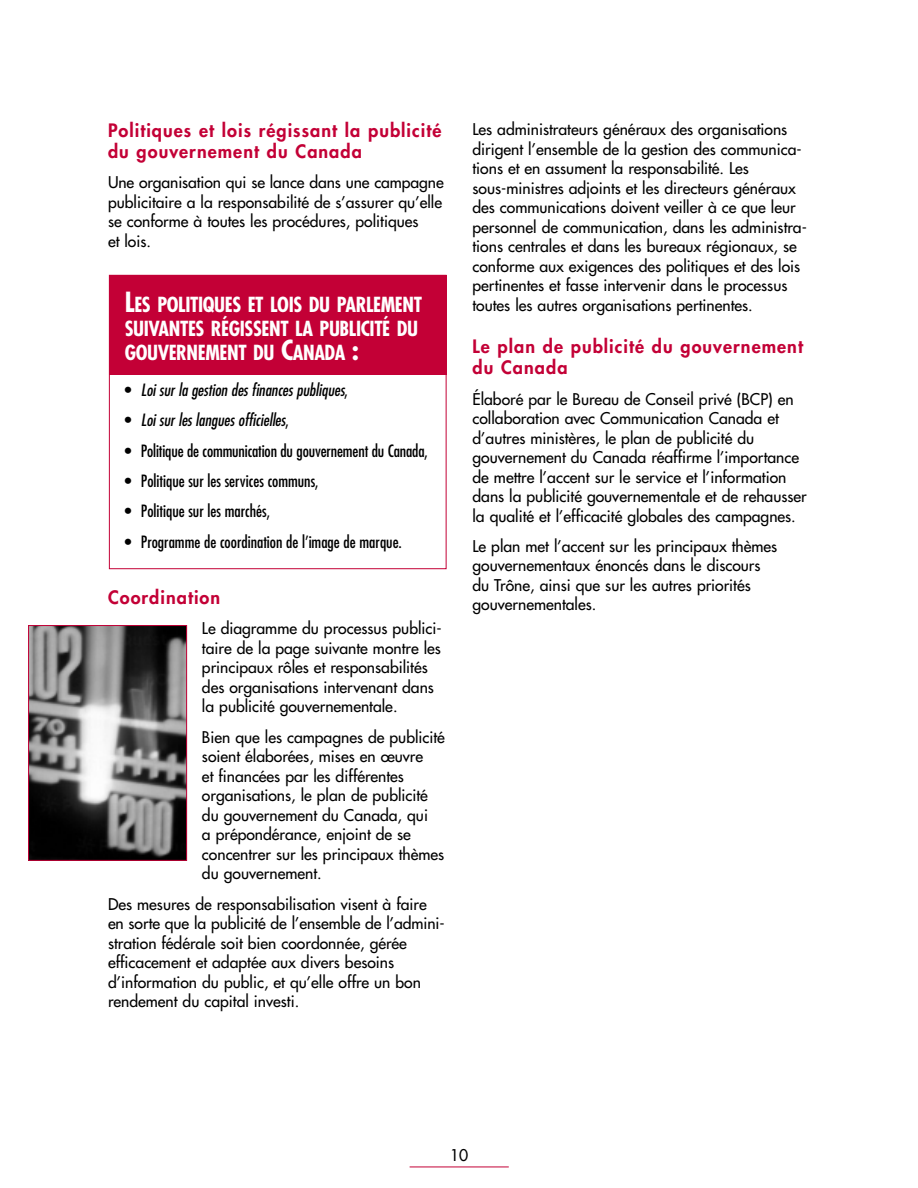
<style>
.page{position:relative;width:918px;height:1188px;background:#fff}
.page>*{position:absolute;margin:0;border:0;box-sizing:border-box;transform-origin:0 0}
.t1{font:700 condensed 20.25px/24px "Futura";letter-spacing:-.02em;color:#fff}
.t2{font:800 18px/21px "Futura";letter-spacing:.06em;color:#c30036}
.t3{font:condensed 16.5px "Futura";color:#000}
.t4{font:italic condensed 16.5px "Futura";color:#000}
.t5{font:15.75px/19.5px "Futura";color:#000}
.s1{font-size:27px}
.s2{font-style:normal}
</style>
<div class="page">
<hr style="left:410px;top:1167px;width:99px;height:1px;background:#c30036">
<div style="left:109px;top:275px;width:338px;height:100px;background:#c30036"></div>
<div style="left:109px;top:275px;width:338px;height:294px;border:1px solid #c30036"></div>
<img style="left:30px;top:627px;width:155px;height:232px">
<div style="left:28px;top:625px;width:159px;height:236px;border:1px solid #c30036"></div>
<p class="t2" style="left:108px;top:121px;width:335px">Politiques et lois régissant la publicité du gouvernement du Canada</p>
<p class="t5" style="left:108px;top:174px;width:337px">Une organisation qui se lance dans une campagne publicitaire a la responsabilité de s’assurer qu’elle se conforme à toutes les procédures, politiques<br>et lois.</p>
<p class="t1" style="left:125px;top:295px;width:299px"><span class="s1">L</span>ES POLITIQUES ET LOIS DU PARLEMENT<br>SUIVANTES RÉGISSENT LA PUBLICITÉ DU<br>GOUVERNEMENT DU <span class="s1">C</span>ANADA <span class="s1">:</span></p>
<p class="t4" style="left:125px;top:382px;width:225px"><span class="s2">•</span> Loi sur la gestion des finances publiques<span class="s2">,</span></p>
<p class="t4" style="left:125px;top:413px;width:166px"><span class="s2">•</span> Loi sur les langues officielles<span class="s2">,</span></p>
<p class="t3" style="left:125px;top:443px;width:305px">• Politique de communication du gouvernement du Canada,</p>
<p class="t3" style="left:125px;top:473px;width:195px">• Politique sur les services communs,</p>
<p class="t3" style="left:125px;top:504px;width:147px">• Politique sur les marchés,</p>
<p class="t3" style="left:125px;top:534px;width:279px">• Programme de coordination de l’image de marque.</p>
<p class="t2" style="left:108px;top:588px;width:114px">Coordination</p>
<p class="t5" style="left:202px;top:620px;width:241px">Le diagramme du processus publici&shy;taire de la page suivante montre les principaux rôles et responsabilités des organisations intervenant dans la publicité gouvernementale.</p>
<p class="t5" style="left:202px;top:728px;width:244px">Bien que les campagnes de publicité soient élaborées, mises en œuvre<br>et financées par les différentes organisations, le plan de publicité du gouvernement du Canada, qui<br>a prépondérance, enjoint de se concentrer sur les principaux thèmes du gouvernement.</p>
<p class="t5" style="left:108px;top:895px;width:338px">Des mesures de responsabilisation visent à faire en sorte que la publicité de l’ensemble de l’admini&shy;stration fédérale soit bien coordonnée, gérée efficacement et adaptée aux divers besoins d’information du public, et qu’elle offre un bon rendement du capital investi.</p>
<p class="t5" style="left:473px;top:121px;width:336px">Les administrateurs généraux des organisations dirigent l’ensemble de la gestion des communica&shy;tions et en assument la responsabilité. Les sous-ministres adjoints et les directeurs généraux des communications doivent veiller à ce que leur personnel de communication, dans les administra&shy;tions centrales et dans les bureaux régionaux, se conforme aux exigences des politiques et des lois pertinentes et fasse intervenir dans le processus toutes les autres organisations pertinentes.</p>
<p class="t2" style="left:472px;top:337px;width:332px">Le plan de publicité du gouvernement du Canada</p>
<p class="t5" style="left:472px;top:390px;width:336px">Élaboré par le Bureau de Conseil privé (BCP) en collaboration avec Communication Canada et d’autres ministères, le plan de publicité du gouvernement du Canada réaffirme l’importance de mettre l’accent sur le service et l’information dans la publicité gouvernementale et de rehausser la qualité et l’efficacité globales des campagnes.</p>
<p class="t5" style="left:472px;top:537px;width:306px">Le plan met l’accent sur les principaux thèmes gouvernementaux énoncés dans le discours du Trône, ainsi que sur les autres priorités gouvernementales.</p>
<p class="t5" style="left:450px;top:1147px;width:20px">10</p>
</div>
